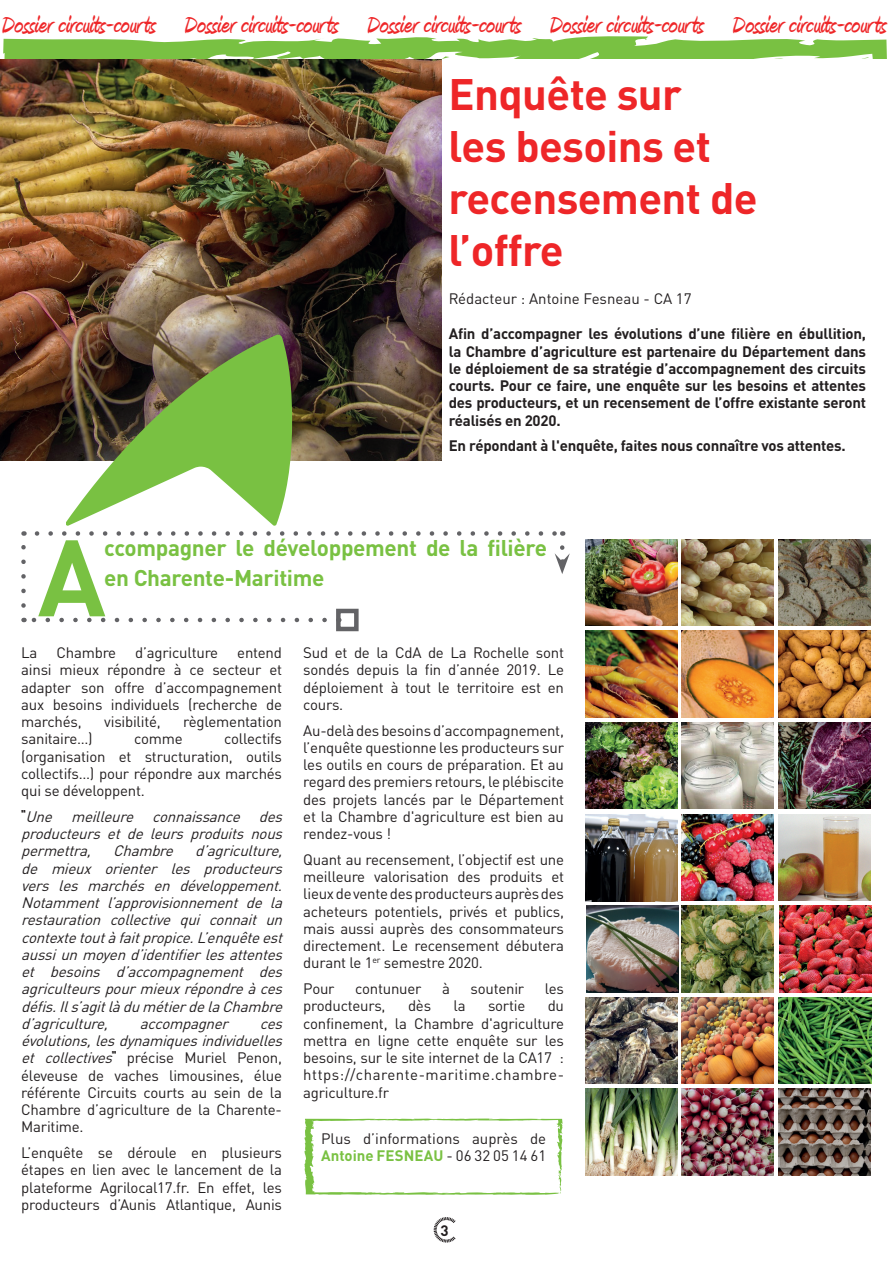
<style>
.page{position:relative;width:893px;height:1263px;background:#fff}
.page>*{position:absolute;margin:0;border:0;box-sizing:border-box;transform-origin:0 0}
.t1{font:700 106.8px "DINOT";color:#79c142}
.t2{font:700 43.5px/52.2px "DINOT";letter-spacing:-.015em;color:#ee2628}
.t3{font:700 30px "Amienne";color:#ee2628}
.t4{font:700 22.5px/30px "DINOT";letter-spacing:-.015em;color:#79c142}
.t5{font:15px/17.2px "DINOT";letter-spacing:-.015em;color:#231f20;text-align:justify}
.t6{font:italic 15px/17.2px "DINOT";color:#231f20;text-align:justify}
.t7{font:700 15px/17.2px "DINOT";letter-spacing:-.015em;color:#231f20;text-align:justify}
.s1{font-family:"Alpaca Scarlett Demo";font-style:normal}
.s2{font-style:italic}
.s3{font-family:"Alpaca Scarlett Demo"}
.s4{font-weight:700;color:#79c142}
</style>
<div class="page">
<svg style="left:24px;top:618px;width:301px;height:4px"></svg>
<svg style="left:21px;top:531px;width:5px;height:74px"></svg>
<div style="left:336px;top:609px;width:23px;height:22px;border:4px solid #636366"></div>
<svg style="left:555px;top:547px;width:15px;height:27px"></svg>
<img style="left:0;top:60px;width:441px;height:400px">
<img style="left:37px;top:335px;width:518px;height:201px">
<img style="left:585px;top:539px;width:92px;height:87px">
<img style="left:585px;top:722px;width:92px;height:87px">
<img style="left:586px;top:906px;width:92px;height:86px">
<img style="left:585px;top:631px;width:92px;height:86px">
<img style="left:586px;top:997px;width:92px;height:87px">
<img style="left:585px;top:1089px;width:92px;height:86px">
<img style="left:682px;top:539px;width:92px;height:87px">
<img style="left:682px;top:722px;width:92px;height:87px">
<img style="left:681px;top:997px;width:93px;height:87px">
<img style="left:682px;top:631px;width:92px;height:86px">
<img style="left:681px;top:814px;width:93px;height:86px">
<img style="left:681px;top:1089px;width:93px;height:86px">
<img style="left:778px;top:539px;width:93px;height:87px">
<img style="left:778px;top:722px;width:92px;height:87px">
<img style="left:779px;top:906px;width:92px;height:86px">
<img style="left:778px;top:631px;width:92px;height:86px">
<img style="left:778px;top:814px;width:92px;height:86px">
<img style="left:779px;top:997px;width:92px;height:87px">
<img style="left:778px;top:1089px;width:92px;height:86px">
<img style="left:585px;top:815px;width:92px;height:86px">
<img style="left:681px;top:906px;width:93px;height:86px">
<svg style="left:3px;top:36px;width:884px;height:23px"></svg>
<svg style="left:433px;top:1217px;width:23px;height:26px"></svg>
<svg style="left:304px;top:1118px;width:259px;height:77px"></svg>
<h3 class="t3" style="left:1px;top:11px;width:886px">Dossier circuits-courts Dossier circuits-courts Dossier circuits-courts Dossier circuits-courts Dossier circuits-courts</h3>
<h2 class="t2" style="left:449px;top:67px;width:310px">Enquête sur<br>les besoins et recensement de l’offre</h2>
<p class="t5" style="left:449px;top:290px;width:244px">Rédacteur : Antoine Fesneau - CA 17</p>
<p class="t7" style="left:449px;top:325px;width:419px">Afin d’accompagner les évolutions d’une filière en ébullition, la Chambre d’agriculture est partenaire du Département dans le déploiement de sa stratégie d’accompagnement des circuits courts. Pour ce faire, une enquête sur les besoins et attentes des producteurs, et un recensement de l’offre existante seront réalisés en 2020.</p>
<p class="t7" style="left:449px;top:437px;width:399px">En répondant à l'enquête, faites nous connaître vos attentes.</p>
<h1 class="t1" style="left:38px;top:508px;width:70px">A</h1>
<h3 class="t4" style="left:104px;top:532px;width:444px">ccompagner le développement de la filière en Charente-Maritime</h3>
<p class="t5" style="left:21px;top:644px;width:18px">La</p>
<p class="t5" style="left:57px;top:644px;width:61px">Chambre</p>
<p class="t5" style="left:135px;top:644px;width:84px">d’agriculture</p>
<p class="t5" style="left:21px;top:644px;width:262px;text-indent:216px">entend ainsi mieux répondre à ce secteur et adapter son offre d’accompagnement aux besoins individuels (recherche de marchés,</p>
<p class="t5" style="left:104px;top:713px;width:58px">visibilité,</p>
<p class="t5" style="left:183px;top:713px;width:100px">règlementation</p>
<p class="t5" style="left:21px;top:730px;width:73px">sanitaire…)</p>
<p class="t5" style="left:134px;top:730px;width:50px">comme</p>
<p class="t5" style="left:21px;top:730px;width:262px;text-indent:203px">collectifs (organisation et structuration, outils collectifs…) pour répondre aux marchés qui se développent.</p>
<p class="t6" style="left:21px;top:807px;width:267px"><span class="s1">“</span> Une meilleure connaissance des producteurs et de leurs produits nous permettra, Chambre d’agriculture, de mieux orienter les producteurs vers les marchés en développement.<br>Notamment l’approvisionnement de la restauration collective qui connait un contextetoutàfaitpropice.L’enquêteest aussiunmoyend’identifierlesattentes et besoins d’accompagnement des agriculteurspourmieuxrépondreàces défis.Ils’agitlàdumétierdelaChambre d’agriculture,</p>
<p class="t5" style="left:21px;top:1014px;width:267px;text-align:left;text-indent:239px"><span class="s2">ces évolutions,lesdynamiquesindividuelles et collectives</span><span class="s3">“</span> précise Muriel Penon, éleveuse de vaches limousines, élue référente Circuits courts au sein de la<br>Chambre d’agriculture de la Charente-<br>Maritime.</p>
<p class="t5" style="left:21px;top:1144px;width:262px">L’enquête se déroule en plusieurs étapes en lien avec le lancement de la plateforme Agrilocal17.fr. En effet, les producteurs d’Aunis Atlantique, Aunis</p>
<p class="t6" style="left:140px;top:1014px;width:94px">accompagner</p>
<p class="t5" style="left:303px;top:644px;width:262px">Sud et de la CdA de La Rochelle sont sondés depuis la fin d’année 2019. Le déploiement à tout le territoire est en cours.</p>
<p class="t5" style="left:303px;top:721px;width:262px">Au-delà des besoins d’accompagnement, l’enquête questionne les producteurs sur les outils en cours de préparation. Et au regard des premiers retours, le plébiscite des projets lancés par le Département et la Chambre d'agriculture est bien au rendez-vous !</p>
<p class="t5" style="left:303px;top:850px;width:262px">Quant au recensement, l’objectif est une meilleure valorisation des produits et lieux de vente des producteurs auprès des acheteurs potentiels, privés et publics, mais aussi auprès des consommateurs directement. Le recensement débutera durant le 1<sup>er</sup> semestre 2020.</p>
<p class="t5" style="left:303px;top:980px;width:33px">Pour</p>
<p class="t5" style="left:355px;top:980px;width:68px">contunuer</p>
<p class="t5" style="left:442px;top:980px;width:9px">à</p>
<p class="t5" style="left:471px;top:980px;width:55px">soutenir</p>
<p class="t5" style="left:545px;top:980px;width:21px">les</p>
<p class="t5" style="left:303px;top:997px;width:84px">producteurs,</p>
<p class="t5" style="left:408px;top:997px;width:25px">dès</p>
<p class="t5" style="left:453px;top:997px;width:14px">la</p>
<p class="t5" style="left:488px;top:997px;width:39px">sortie</p>
<p class="t5" style="left:303px;top:997px;width:262px;text-indent:244px">du confinement, la Chambre d'agriculture mettra en ligne cette enquête sur les besoins, sur le site internet de la CA17 : https://charente-maritime.chambre&shy;agriculture.fr</p>
<p class="t5" style="left:321px;top:1129px;width:227px">Plus d’informations auprès de<br><span class="s4">Antoine FESNEAU</span> - 06 32 05 14 61</p>
<p class="t7" style="left:440px;top:1221px;width:10px">3</p>
</div>
